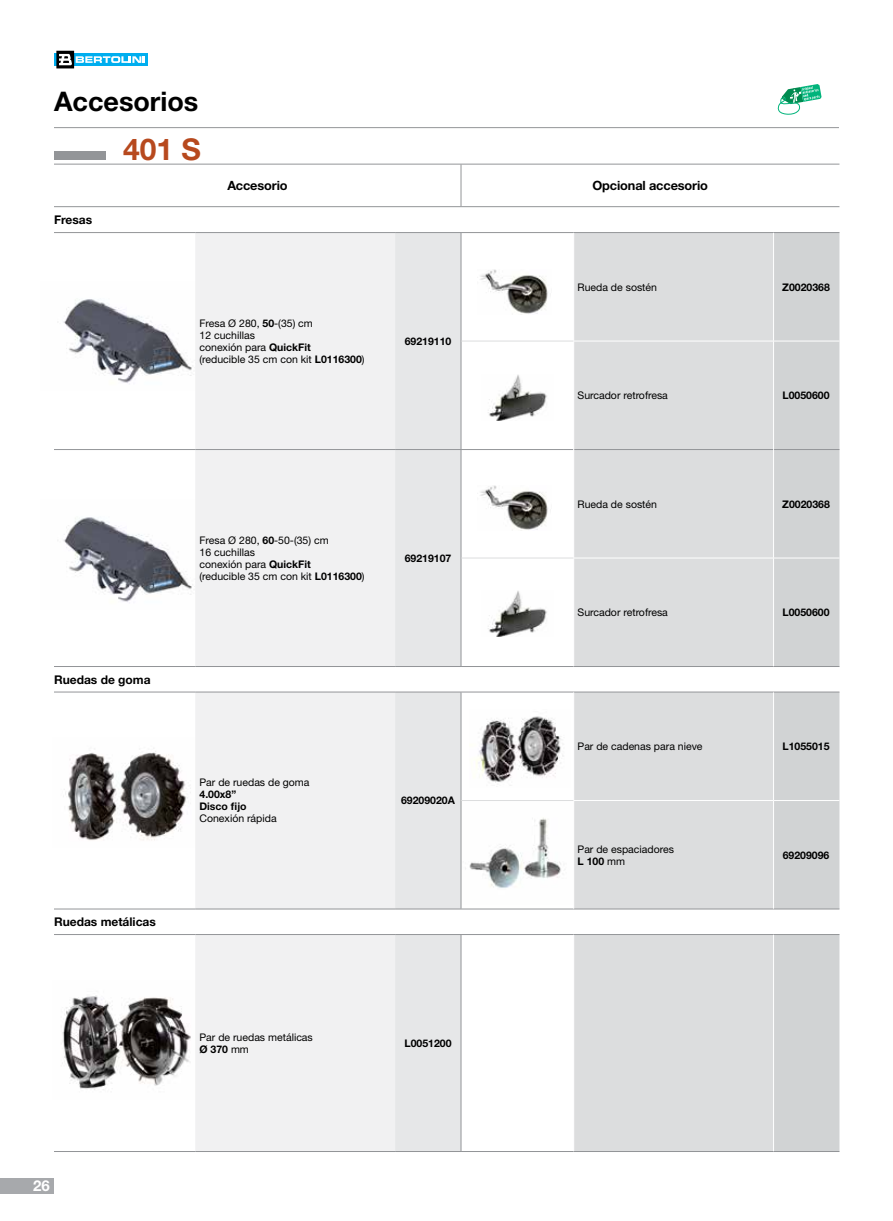
<style>
.page{position:relative;width:893px;height:1221px;background:#fff}
.page>*{position:absolute;margin:0;border:0;box-sizing:border-box;transform-origin:0 0}
.t1{font:700 30px "Helvetica Neue LT Std";color:#b7491e}
.t2{font:700 27px "Helvetica Neue LT Std";color:#000}
.t3{font:700 15px "Helvetica Neue LT Std";color:#fff}
.t4{font:700 12.75px "Helvetica Neue LT Std";letter-spacing:-.01em;color:#000}
.t5{font:700 12px "Helvetica Neue LT Std";color:#000}
.t6{font:10.5px/12px "Helvetica Neue LT Std";color:#000}
.t7{font:700 10.5px/12px "Helvetica Neue LT Std";color:#000}
.s1{font-weight:700}
</style>
<div class="page">
<div style="left:0;top:1178px;width:53px;height:15px;background:#a7a9ac"></div>
<svg style="left:54px;top:53px;width:94px;height:13px"></svg>
<svg style="left:59px;top:53px;width:13px;height:13px"></svg>
<div style="left:57px;top:51px;width:17px;height:17px;border:1px solid #000"></div>
<svg style="left:59px;top:54px;width:86px;height:11px"></svg>
<hr style="left:54px;top:127px;width:785px;height:1px;background:#939598">
<svg style="left:777px;top:84px;width:44px;height:31px"></svg>
<div style="left:54px;top:151px;width:51px;height:9px;background:#939598"></div>
<img style="left:480px;top:269px;width:68px;height:45px">
<img style="left:488px;top:375px;width:59px;height:46px">
<img style="left:480px;top:485px;width:68px;height:45px">
<img style="left:488px;top:591px;width:59px;height:45px">
<img style="left:62px;top:995px;width:129px;height:95px">
<img style="left:63px;top:748px;width:128px;height:93px">
<img style="left:476px;top:716px;width:88px;height:70px">
<img style="left:465px;top:818px;width:96px;height:70px">
<img style="left:63px;top:299px;width:130px;height:84px">
<img style="left:63px;top:517px;width:130px;height:85px">
<div style="left:195px;top:233px;width:200px;height:917px;background:#f1f1f2"></div>
<div style="left:395px;top:233px;width:66px;height:917px;background:#e6e7e8"></div>
<div style="left:574px;top:233px;width:199px;height:917px;background:#dcddde"></div>
<div style="left:773px;top:233px;width:66px;height:917px;background:#d1d3d4"></div>
<hr style="left:461px;top:233px;width:1px;height:108px;background:#939598">
<hr style="left:461px;top:341px;width:1px;height:108px;background:#939598">
<hr style="left:461px;top:450px;width:1px;height:108px;background:#939598">
<hr style="left:461px;top:558px;width:1px;height:108px;background:#939598">
<hr style="left:461px;top:692px;width:1px;height:108px;background:#939598">
<hr style="left:461px;top:800px;width:1px;height:108px;background:#939598">
<hr style="left:461px;top:934px;width:1px;height:216px;background:#939598">
<hr style="left:54px;top:232px;width:141px;height:1px;background:#939598">
<hr style="left:195px;top:232px;width:200px;height:1px;background:#939598">
<hr style="left:395px;top:232px;width:66px;height:1px;background:#939598">
<hr style="left:54px;top:449px;width:141px;height:1px;background:#939598">
<hr style="left:195px;top:449px;width:200px;height:1px;background:#939598">
<hr style="left:395px;top:449px;width:66px;height:1px;background:#939598">
<hr style="left:54px;top:666px;width:141px;height:1px;background:#939598">
<hr style="left:195px;top:666px;width:200px;height:1px;background:#939598">
<hr style="left:395px;top:666px;width:66px;height:1px;background:#939598">
<hr style="left:461px;top:232px;width:113px;height:1px;background:#939598">
<hr style="left:574px;top:232px;width:199px;height:1px;background:#939598">
<hr style="left:773px;top:232px;width:66px;height:1px;background:#939598">
<hr style="left:461px;top:449px;width:112px;height:1px;background:#939598">
<hr style="left:574px;top:449px;width:199px;height:1px;background:#939598">
<hr style="left:774px;top:449px;width:65px;height:1px;background:#939598">
<hr style="left:461px;top:666px;width:113px;height:1px;background:#939598">
<hr style="left:574px;top:666px;width:199px;height:1px;background:#939598">
<hr style="left:773px;top:666px;width:66px;height:1px;background:#939598">
<hr style="left:54px;top:691px;width:141px;height:1px;background:#939598">
<hr style="left:195px;top:691px;width:200px;height:1px;background:#939598">
<hr style="left:395px;top:691px;width:66px;height:1px;background:#939598">
<hr style="left:54px;top:908px;width:141px;height:1px;background:#939598">
<hr style="left:195px;top:908px;width:200px;height:1px;background:#939598">
<hr style="left:395px;top:908px;width:66px;height:1px;background:#939598">
<hr style="left:461px;top:691px;width:113px;height:1px;background:#939598">
<hr style="left:574px;top:691px;width:199px;height:1px;background:#939598">
<hr style="left:773px;top:691px;width:66px;height:1px;background:#939598">
<hr style="left:461px;top:908px;width:113px;height:1px;background:#939598">
<hr style="left:574px;top:908px;width:199px;height:1px;background:#939598">
<hr style="left:773px;top:908px;width:66px;height:1px;background:#939598">
<hr style="left:54px;top:934px;width:141px;height:1px;background:#939598">
<hr style="left:195px;top:934px;width:200px;height:1px;background:#939598">
<hr style="left:395px;top:934px;width:66px;height:1px;background:#939598">
<hr style="left:461px;top:934px;width:113px;height:1px;background:#939598">
<hr style="left:574px;top:934px;width:199px;height:1px;background:#939598">
<hr style="left:773px;top:934px;width:66px;height:1px;background:#939598">
<hr style="left:54px;top:1150px;width:141px;height:1px;background:#939598">
<hr style="left:195px;top:1150px;width:200px;height:1px;background:#939598">
<hr style="left:395px;top:1150px;width:66px;height:1px;background:#939598">
<hr style="left:461px;top:1150px;width:113px;height:1px;background:#939598">
<hr style="left:574px;top:1150px;width:199px;height:1px;background:#939598">
<hr style="left:773px;top:1150px;width:66px;height:1px;background:#939598">
<hr style="left:773px;top:233px;width:1px;height:107px;background:#fff">
<hr style="left:573px;top:340px;width:200px;height:1px;background:#fff">
<hr style="left:773px;top:340px;width:66px;height:1px;background:#fff">
<hr style="left:773px;top:341px;width:1px;height:108px;background:#fff">
<hr style="left:773px;top:449px;width:1px;height:108px;background:#fff">
<hr style="left:573px;top:557px;width:200px;height:1px;background:#fff">
<hr style="left:773px;top:557px;width:66px;height:1px;background:#fff">
<hr style="left:773px;top:558px;width:1px;height:108px;background:#fff">
<hr style="left:773px;top:692px;width:1px;height:108px;background:#fff">
<hr style="left:573px;top:800px;width:200px;height:1px;background:#fff">
<hr style="left:773px;top:800px;width:66px;height:1px;background:#fff">
<hr style="left:773px;top:800px;width:1px;height:108px;background:#fff">
<hr style="left:573px;top:934px;width:1px;height:216px;background:#fff">
<hr style="left:773px;top:934px;width:1px;height:216px;background:#fff">
<hr style="left:461px;top:340px;width:112px;height:1px;background:#dcddde">
<hr style="left:461px;top:557px;width:112px;height:1px;background:#dcddde">
<hr style="left:461px;top:800px;width:112px;height:1px;background:#dcddde">
<hr style="left:54px;top:164px;width:407px;height:1px;background:#939598">
<hr style="left:461px;top:164px;width:378px;height:1px;background:#939598">
<hr style="left:461px;top:164px;width:1px;height:42px;background:#939598">
<hr style="left:54px;top:206px;width:407px;height:1px;background:#939598">
<hr style="left:461px;top:206px;width:378px;height:1px;background:#939598">
<h2 class="t2" style="left:54px;top:84px;width:146px">Accesorios</h2>
<p class="t5" style="left:54px;top:212px;width:40px">Fresas</p>
<h1 class="t1" style="left:123px;top:130px;width:79px">401 S</h1>
<p class="t4" style="left:227px;top:177px;width:62px">Accesorio</p>
<p class="t4" style="left:592px;top:177px;width:117px">Opcional accesorio</p>
<p class="t6" style="left:577px;top:281px;width:81px">Rueda de sostén</p>
<p class="t7" style="left:782px;top:280px;width:49px">Z0020368</p>
<p class="t6" style="left:199px;top:317px;width:167px">Fresa Ø 280, <span class="s1">50</span>-(35) cm<br>12 cuchillas<br>conexión para <span class="s1">QuickFit<br></span>(reducible 35 cm con kit <span class="s1">L0116300</span>)</p>
<p class="t7" style="left:405px;top:335px;width:48px">69219110</p>
<p class="t6" style="left:577px;top:389px;width:92px">Surcador retrofresa</p>
<p class="t7" style="left:782px;top:389px;width:49px">L0050600</p>
<p class="t6" style="left:199px;top:534px;width:167px">Fresa Ø 280, <span class="s1">60</span>-50-(35) cm<br>16 cuchillas<br>conexión para <span class="s1">QuickFit<br></span>(reducible 35 cm con kit <span class="s1">L0116300</span>)</p>
<p class="t7" style="left:405px;top:552px;width:48px">69219107</p>
<p class="t6" style="left:577px;top:497px;width:81px">Rueda de sostén</p>
<p class="t7" style="left:782px;top:497px;width:49px">Z0020368</p>
<p class="t6" style="left:577px;top:606px;width:92px">Surcador retrofresa</p>
<p class="t7" style="left:782px;top:606px;width:49px">L0050600</p>
<p class="t5" style="left:54px;top:671px;width:98px">Ruedas de goma</p>
<p class="t5" style="left:54px;top:914px;width:103px">Ruedas metálicas</p>
<p class="t6" style="left:199px;top:776px;width:112px">Par de ruedas de goma</p>
<p class="t7" style="left:199px;top:788px;width:49px">4.00x8”<br>Disco fijo</p>
<p class="t6" style="left:199px;top:812px;width:79px">Conexión rápida</p>
<p class="t7" style="left:401px;top:794px;width:55px">69209020A</p>
<p class="t6" style="left:199px;top:1030px;width:115px">Par de ruedas metálicas<br><span class="s1">Ø 370</span> mm</p>
<p class="t7" style="left:404px;top:1036px;width:49px">L0051200</p>
<h3 class="t3" style="left:33px;top:1176px;width:18px">26</h3>
<p class="t6" style="left:577px;top:740px;width:127px">Par de cadenas para nieve</p>
<p class="t7" style="left:782px;top:740px;width:49px">L1055015</p>
<p class="t6" style="left:577px;top:842px;width:98px">Par de espaciadores<br><span class="s1">L 100</span> mm</p>
<p class="t7" style="left:783px;top:848px;width:48px">69209096</p>
</div>
